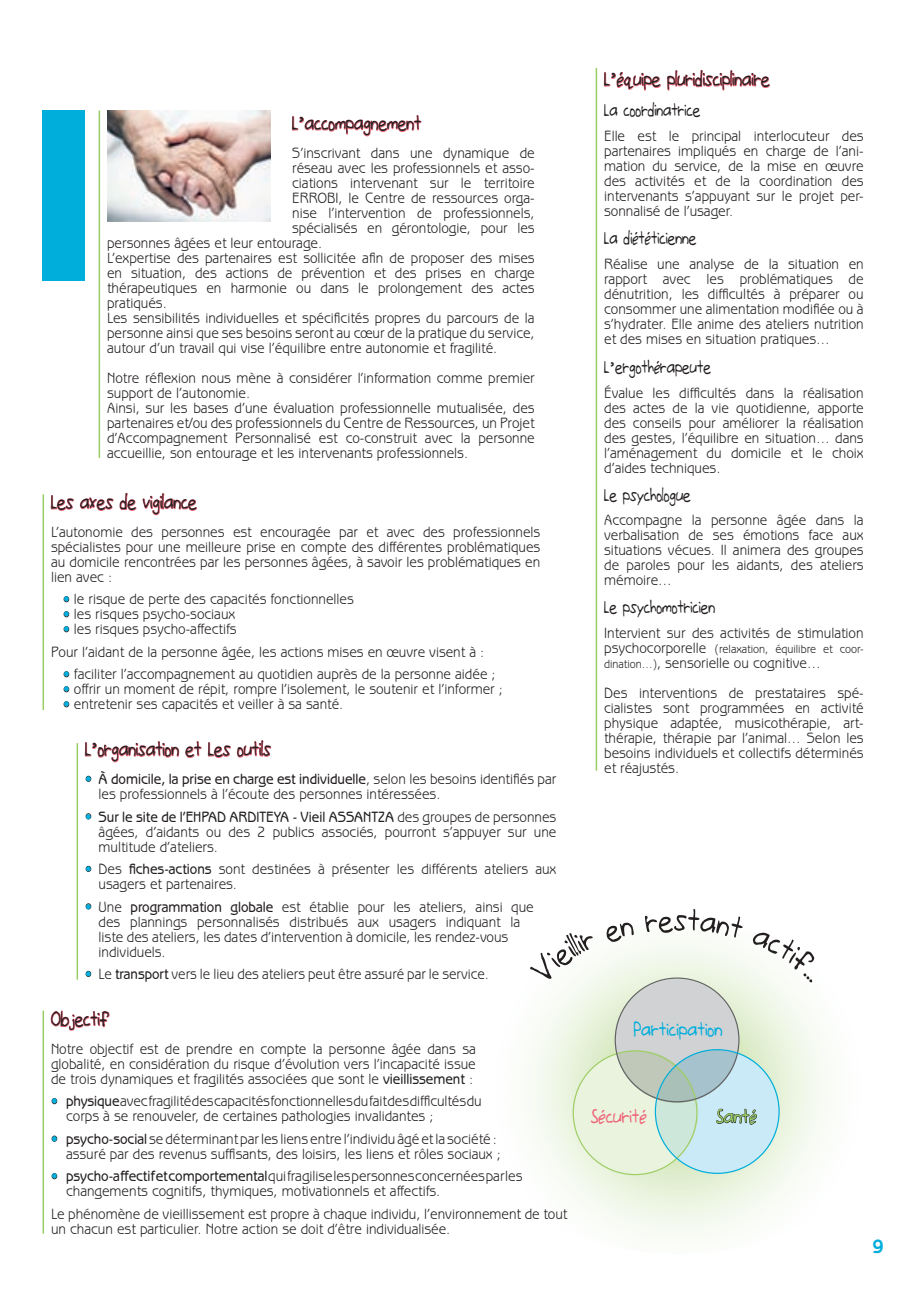
<style>
.page{position:relative;width:919px;height:1289px;background:#fff}
.page>*{position:absolute;margin:0;border:0;box-sizing:border-box;transform-origin:0 0}
.t1{font:25.5px "onthemove";color:#231f20;scale:.9 1}
.t2{font:24.15px "onthemove";color:#00aedc}
.t3{font:24.15px "onthemove";color:#f06377}
.t4{font:24.15px "onthemove";color:#99cd65}
.t5{font:22.5px "onthemove";color:#231f20;scale:.9 1}
.t6{font:700 19.5px "Benguiat Gothic";color:#00aedc;scale:.9 1}
.t7{font:15px/15px "Benguiat Gothic";color:#231f20;scale:.9 1}
.t8{font:15px "Benguiat Gothic";color:#231f20;scale:.89 1}
.t9{font:12px "Benguiat Gothic";color:#231f20;scale:.9 1}
.s1{font-family:"Mojitoin June";font-size:19.5px}
.s2{color:#00aedc}
.s3{font-weight:500}
.s4{font-family:"Mojitoin June";font-size:16.5px}
.s5{font-size:15px}
.s6{font-size:12px}
</style>
<div class="page">
<svg style="left:557px;top:957px;width:269px;height:279px"></svg>
<svg style="left:530px;top:909px;width:284px;height:264px"></svg>
<div style="left:43px;top:111px;width:42px;height:170px;background:#00aedc"></div>
<svg style="left:603px;top:70px;width:167px;height:20px"></svg>
<hr style="left:595px;top:68px;width:2px;height:702px;background:#99cd65">
<svg style="left:51px;top:495px;width:23px;height:16px"></svg>
<svg style="left:80px;top:492px;width:117px;height:23px"></svg>
<svg style="left:64px;top:596px;width:5px;height:6px"></svg>
<svg style="left:64px;top:611px;width:5px;height:6px"></svg>
<svg style="left:64px;top:626px;width:5px;height:6px"></svg>
<svg style="left:64px;top:671px;width:5px;height:6px"></svg>
<svg style="left:64px;top:686px;width:5px;height:6px"></svg>
<svg style="left:64px;top:701px;width:5px;height:6px"></svg>
<hr style="left:43px;top:494px;width:1px;height:216px;background:#99cd65">
<svg style="left:51px;top:1010px;width:59px;height:21px"></svg>
<svg style="left:52px;top:1098px;width:5px;height:6px"></svg>
<svg style="left:52px;top:1135px;width:5px;height:6px"></svg>
<svg style="left:52px;top:1173px;width:5px;height:6px"></svg>
<hr style="left:43px;top:1010px;width:1px;height:223px;background:#99cd65">
<svg style="left:291px;top:115px;width:130px;height:22px"></svg>
<hr style="left:99px;top:111px;width:1px;height:347px;background:#99cd65">
<img style="left:107px;top:111px;width:164px;height:111px">
<hr style="left:77px;top:743px;width:1px;height:236px;background:#99cd65">
<svg style="left:185px;top:741px;width:46px;height:18px"></svg>
<svg style="left:237px;top:740px;width:35px;height:18px"></svg>
<svg style="left:85px;top:741px;width:94px;height:41px"></svg>
<svg style="left:86px;top:813px;width:5px;height:6px"></svg>
<svg style="left:86px;top:865px;width:5px;height:6px"></svg>
<svg style="left:86px;top:903px;width:5px;height:6px"></svg>
<svg style="left:86px;top:970px;width:5px;height:6px"></svg>
<h1 class="t1" style="left:292px;top:112px;width:145px">L<span class="s1">’</span>accompagnement</h1>
<p class="t7" style="left:292px;top:145px;width:271px">S’inscrivant dans une dynamique de</p>
<p class="t7" style="left:292px;top:160px;width:271px">réseau avec les professionnels et asso-</p>
<p class="t7" style="left:292px;top:175px;width:271px">ciations intervenant sur le territoire</p>
<p class="t7" style="left:292px;top:190px;width:271px">ERROBI, le Centre de ressources orga-</p>
<p class="t7" style="left:292px;top:205px;width:271px">nise l’intervention de professionnels,</p>
<p class="t7" style="left:292px;top:220px;width:271px">spécialisés en gérontologie, pour les</p>
<p class="t7" style="left:107px;top:235px;width:240px">personnes âgées et leur entourage.</p>
<p class="t7" style="left:107px;top:250px;width:476px">L’expertise des partenaires est sollicitée afin de proposer des mises</p>
<p class="t7" style="left:107px;top:265px;width:476px">en situation, des actions de prévention et des prises en charge</p>
<p class="t7" style="left:107px;top:280px;width:476px">thérapeutiques en harmonie ou dans le prolongement des actes</p>
<p class="t7" style="left:107px;top:295px;width:68px">pratiqués.</p>
<p class="t7" style="left:107px;top:310px;width:476px">Les sensibilités individuelles et spécificités propres du parcours de la</p>
<p class="t7" style="left:107px;top:325px;width:476px">personne ainsi que ses besoins seront au cœur de la pratique du service,</p>
<p class="t7" style="left:107px;top:340px;width:435px">autour d’un travail qui vise l’équilibre entre autonomie et fragilité.</p>
<p class="t7" style="left:107px;top:370px;width:476px">Notre réflexion nous mène à considérer l’information comme premier support de l’autonomie.<br>Ainsi, sur les bases d’une évaluation professionnelle mutualisée, des partenaires et/ou des professionnels du Centre de Ressources, un Projet d’Accompagnement Personnalisé est co-construit avec la personne accueillie, son entourage et les intervenants professionnels.</p>
<h1 class="t1" style="left:51px;top:491px;width:163px">Les axes de vigilance</h1>
<p class="t7" style="left:51px;top:524px;width:545px;text-align:justify">L’autonomie des personnes est encouragée par et avec des professionnels spécialistes pour une meilleure prise en compte des différentes problématiques au domicile rencontrées par les personnes âgées, à savoir les problématiques en lien avec :</p>
<p class="t7" style="left:63px;top:591px;width:324px"><span class="s2">•</span> le risque de perte des capacités fonctionnelles</p>
<p class="t7" style="left:63px;top:606px;width:193px"><span class="s2">•</span> les risques psycho-sociaux</p>
<p class="t7" style="left:51px;top:618px;width:483px;line-height:22.5px;text-indent:12px"><span class="s2">•</span> les risques psycho-affectifs<br>Pour l’aidant de la personne âgée, les actions mises en œuvre visent à :</p>
<p class="t7" style="left:63px;top:666px;width:482px"><span class="s2">•</span> faciliter l’accompagnement au quotidien auprès de la personne aidée ;</p>
<p class="t7" style="left:63px;top:681px;width:490px"><span class="s2">•</span> offrir un moment de répit, rompre l’isolement, le soutenir et l’informer ;</p>
<p class="t7" style="left:63px;top:696px;width:313px"><span class="s2">•</span> entretenir ses capacités et veiller à sa santé.</p>
<h1 class="t1" style="left:85px;top:738px;width:208px">L<span class="s1">’</span>organisation et Les outils</h1>
<p class="t7" style="left:99px;top:771px;width:510px;text-indent:-14px"><span class="s2">•</span> <span class="s3">À domicile, la prise en charge est individuelle</span>, selon les besoins identifiés par les professionnels à l’écoute des personnes intéressées.</p>
<p class="t7" style="left:99px;top:808px;width:510px;text-align:justify;text-indent:-14px"><span class="s2">•</span> <span class="s3">Sur le site de l’EHPAD ARDITEYA - Vieil ASSANTZA</span> des groupes de personnes âgées, d’aidants ou des 2 publics associés, pourront s’appuyer sur une multitude d’ateliers.</p>
<p class="t7" style="left:99px;top:861px;width:510px;text-indent:-14px"><span class="s2">•</span> Des <span class="s3">fiches-actions</span> sont destinées à présenter les différents ateliers aux usagers et partenaires.</p>
<p class="t7" style="left:99px;top:898px;width:485px;text-indent:-14px"><span class="s2">•</span> Une <span class="s3">programmation globale</span> est établie pour les ateliers, ainsi que des plannings personnalisés distribués aux usagers indiquant la liste des ateliers, les dates d’intervention à domicile, les rendez-vous individuels.</p>
<p class="t8" style="left:85px;top:965px;width:455px"><span class="s2">•</span> Le <span class="s3">transport</span> vers le lieu des ateliers peut être assuré par le service.</p>
<h1 class="t1" style="left:51px;top:1007px;width:66px">Objectif</h1>
<p class="t7" style="left:51px;top:1040px;width:473px;text-align:justify">Notre objectif est de prendre en compte la personne âgée dans sa globalité, en considération du risque d’évolution vers l’incapacité issue de trois dynamiques et fragilités associées que sont le <span class="s3">vieillissement</span> :</p>
<p class="t7" style="left:66px;top:1093px;width:463px;text-indent:-15px"><span class="s2">•</span> <span class="s3">physique</span> avec fragilité des capacités fonctionnelles du fait des difficultés du corps à se renouveler, de certaines pathologies invalidantes ;</p>
<p class="t7" style="left:51px;top:1130px;width:501px;text-align:right"><span class="s2">•</span> <span class="s3">psycho-social</span> se déterminant par les liens entre l’individu âgé et la société : assuré par des revenus suffisants, des loisirs, les liens et rôles sociaux ;</p>
<p class="t7" style="left:66px;top:1168px;width:508px;text-indent:-15px"><span class="s2">•</span> <span class="s3">psycho-affectif et comportemental</span> qui fragilise les personnes concernées par les changements cognitifs, thymiques, motivationnels et affectifs.</p>
<p class="t7" style="left:51px;top:1205px;width:575px">Le phénomène de vieillissement est propre à chaque individu, l’environnement de tout un chacun est particulier. Notre action se doit d’être individualisée.</p>
<h1 class="t1" style="left:604px;top:68px;width:185px">L<span class="s1">’</span>équipe pluridisciplinaire</h1>
<h3 class="t5" style="left:604px;top:100px;width:108px">La coordinatrice</h3>
<p class="t7" style="left:604px;top:128px;width:290px;text-align:justify">Elle est le principal interlocuteur des partenaires impliqués en charge de l’ani&shy;mation du service, de la mise en œuvre des activités et de la coordination des intervenants s’appuyant sur le projet per&shy;sonnalisé de l’usager.</p>
<h3 class="t5" style="left:604px;top:228px;width:104px">La diététicienne</h3>
<p class="t7" style="left:604px;top:256px;width:290px;text-align:justify">Réalise une analyse de la situation en rapport avec les problématiques de dénutrition, les difficultés à préparer ou consommer une alimentation modifiée ou à s’hydrater. Elle anime des ateliers nutrition et des mises en situation pratiques…</p>
<h3 class="t5" style="left:604px;top:357px;width:120px">L<span class="s4">’</span>ergothérapeute</h3>
<p class="t7" style="left:604px;top:385px;width:290px;text-align:justify">Évalue les difficultés dans la réalisation des actes de la vie quotidienne, apporte des conseils pour améliorer la réalisation des gestes, l’équilibre en situation… dans l’aménagement du domicile et le choix d’aides techniques.</p>
<h3 class="t5" style="left:604px;top:484px;width:98px">Le psychologue</h3>
<p class="t7" style="left:604px;top:512px;width:290px;text-align:justify">Accompagne la personne âgée dans la verbalisation de ses émotions face aux situations vécues. Il animera des groupes de paroles pour les aidants, des ateliers mémoire…</p>
<h3 class="t5" style="left:604px;top:597px;width:125px">Le psychomotricien</h3>
<p class="t7" style="left:604px;top:625px;width:290px">Intervient sur des activités de stimulation</p>
<p class="t9" style="left:604px;top:641px;width:290px"><span class="s5">psychocorporelle</span> (relaxation, équilibre et coor-</p>
<p class="t7" style="left:604px;top:647px;width:290px;line-height:30px"><span class="s6">dination…)</span>, sensorielle ou cognitive…<br>Des interventions de prestataires spé-</p>
<p class="t7" style="left:604px;top:700px;width:290px;text-align:justify">cialistes sont programmées en activité physique adaptée, musicothérapie, art&shy;thérapie, thérapie par l’animal… Selon les besoins individuels et collectifs déterminés et réajustés.</p>
<h2 class="t2" style="left:633px;top:1018px;width:90px">Participation</h2>
<h2 class="t3" style="left:590px;top:1105px;width:58px">Sécurité</h2>
<h2 class="t4" style="left:716px;top:1105px;width:42px">Santé</h2>
<h3 class="t6" style="left:872px;top:1235px;width:13px">9</h3>
</div>
